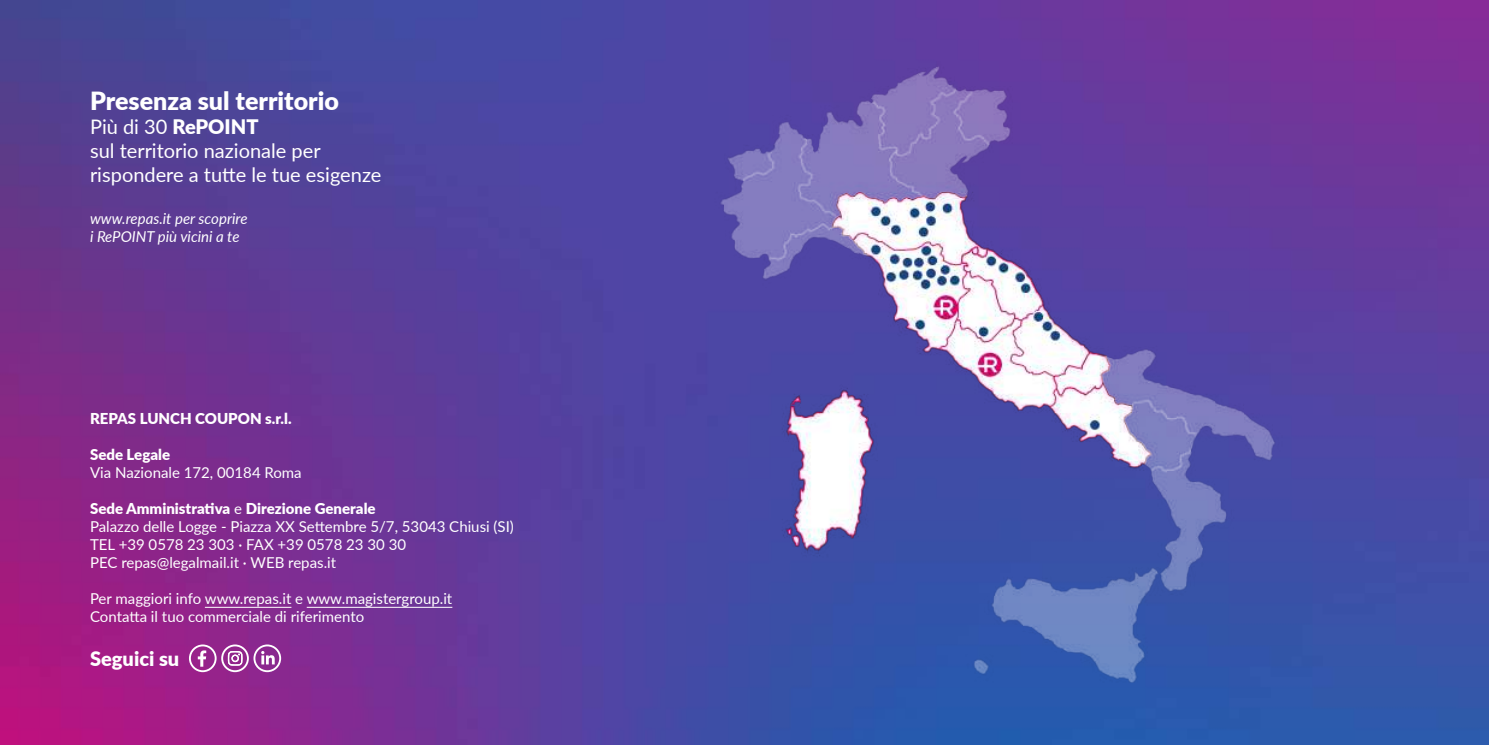
<style>
.page{position:relative;width:1489px;height:745px;background:#fff}
.page>*{position:absolute;margin:0;border:0;box-sizing:border-box;transform-origin:0 0}
.t1{font:900 25px "Lato";color:#fff}
.t2{font:20px/24px "Lato";color:#fff}
.t3{font:900 20px "Lato";color:#fff}
.t4{font:15px/18px "Lato";color:#fff}
.t5{font:italic 15px/18px "Lato";color:#fff}
.t6{font:900 15px "Lato";color:#fff}
.s1{font-weight:900}
</style>
<div class="page">
<img style="left:0;top:0;width:1488px;height:744px">
<img style="left:698px;top:12px;width:626px;height:699px">
<hr style="left:205px;top:606px;width:86px;height:1px;background:#fff">
<hr style="left:307px;top:606px;width:145px;height:1px;background:#fff">
<svg style="left:189px;top:644px;width:92px;height:27px"></svg>
<h1 class="t1" style="left:90px;top:82px;width:250px">Presenza sul territorio</h1>
<h2 class="t2" style="left:90px;top:114px;width:293px">Più di 30 <span class="s1">RePOINT<br></span>sul territorio nazionale per rispondere a tutte le tue esigenze</h2>
<p class="t5" style="left:90px;top:209px;width:159px">www.repas.it per scoprire i RePOINT più vicini a te</p>
<p class="t6" style="left:90px;top:406px;width:203px">REPAS LUNCH COUPON s.r.l.</p>
<p class="t6" style="left:90px;top:442px;width:82px">Sede Legale</p>
<p class="t4" style="left:90px;top:462px;width:213px">Via Nazionale 172, 00184 Roma</p>
<p class="t4" style="left:90px;top:498px;width:425px"><span class="s1">Sede Amministrativa</span> e <span class="s1">Direzione Generale<br></span>Palazzo delle Logge - Piazza XX Settembre 5/7, 53043 Chiusi (SI)<br>TEL +39 0578 23 303 · FAX +39 0578 23 30 30<br>PEC repas@legalmail.it · WEB repas.it</p>
<p class="t4" style="left:90px;top:588px;width:364px">Per maggiori info www.repas.it e www.magistergroup.it<br>Contatta il tuo commerciale di riferimento</p>
<h2 class="t3" style="left:90px;top:643px;width:91px">Seguici su</h2>
</div>
